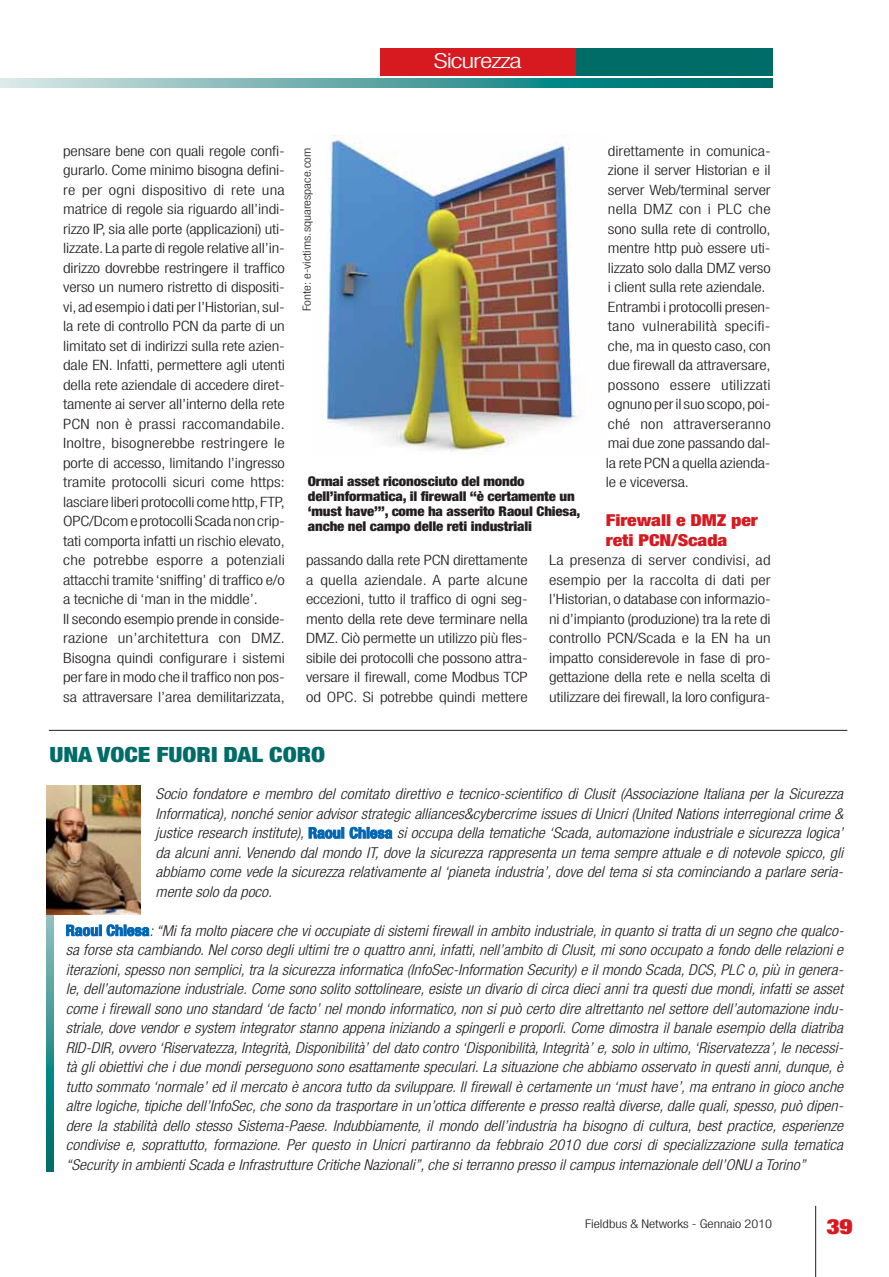
<style>
.page{position:relative;width:889px;height:1277px;background:#fff}
.page>*{position:absolute;margin:0;border:0;box-sizing:border-box;transform-origin:0 0}
.t1{font:900 condensed 21px "Helvetica Neue LT";color:#006c67;scale:1.2 1}
.t2{font:900 expanded 21px "Helvetica Neue LT";color:#d71920;scale:1.2 1}
.t3{font:300 condensed 20.7px "Helvetica Neue LT";letter-spacing:-.04em;color:#fff;scale:1.4 1}
.t4{font:900 condensed 16.5px/19.5px "Helvetica Neue LT";letter-spacing:-.005em;color:#d71920;scale:1.2 1}
.t5{font:italic 300 condensed 15px/19.5px "Helvetica Neue LT";color:#231f20;text-align:justify;scale:1.08 1}
.t6{font:300 condensed 14.25px/19.5px "Helvetica Neue LT";letter-spacing:-.01em;color:#231f20;scale:1.2 1}
.t7{font:900 condensed 13.5px/15px "Helvetica Neue LT";letter-spacing:-.01em;color:#231f20;scale:1.1 1}
.t8{font:300 condensed 12px "Helvetica Neue LT";color:#231f20;scale:1.2 1}
.t9{font:300 condensed 11.25px "Helvetica Neue LT";color:#231f20;scale:1.2 1}
.s1{font-weight:700;font-style:normal;color:#0066b3}
</style>
<div class="page">
<svg style="left:0;top:79px;width:772px;height:8px;background:#58a4a3"></svg>
<div style="left:380px;top:48px;width:196px;height:28px;background:#d71920"></div>
<div style="left:576px;top:48px;width:196px;height:28px;background:#006c67"></div>
<hr style="left:815px;top:1206px;width:1px;height:71px;background:#231f20">
<svg style="left:46px;top:791px;width:8px;height:380px;background:#378e8c"></svg>
<hr style="left:49px;top:730px;width:798px;height:1px;background:#231f20">
<img style="left:47px;top:786px;width:94px;height:128px">
<img style="left:326px;top:135px;width:252px;height:319px">
<h2 class="t3" style="left:434px;top:53px;width:64px">Sicurezza</h2>
<p class="t6" style="left:63px;top:143px;width:186px">pensare bene con quali regole confi&shy;gurarlo. Come minimo bisogna defini&shy;re per ogni dispositivo di rete una matrice di regole sia riguardo all’indi&shy;rizzo IP, sia alle porte (applicazioni) uti&shy;lizzate. La parte di regole relative all’in&shy;dirizzo dovrebbe restringere il traffico verso un numero ristretto di dispositi&shy;vi, ad esempio i dati per l’Historian, sul&shy;la rete di controllo PCN da parte di un limitato set di indirizzi sulla rete azien&shy;dale EN. Infatti, permettere agli utenti della rete aziendale di accedere diret&shy;tamente ai server all’interno della rete PCN non è prassi raccomandabile.<br>Inoltre, bisognerebbe restringere le porte di accesso, limitando l’ingresso tramite protocolli sicuri come https: lasciare liberi protocolli come http, FTP, OPC/Dcom e protocolli Scada non crip&shy;tati comporta infatti un rischio elevato, che potrebbe esporre a potenziali attacchi tramite ‘sniffing’ di traffico e/o a tecniche di ‘man in the middle’.<br>Il secondo esempio prende in conside&shy;razione un’architettura con DMZ.<br>Bisogna quindi configurare i sistemi per fare in modo che il traffico non pos&shy;sa attraversare l’area demilitarizzata,</p>
<p class="t6" style="left:606px;top:143px;width:139px">direttamente in comunica&shy;zione il server Historian e il server Web/terminal server nella DMZ con i PLC che sono sulla rete di controllo, mentre http può essere uti&shy;lizzato solo dalla DMZ verso i client sulla rete aziendale.<br>Entrambi i protocolli presen&shy;tano vulnerabilità specifi&shy;che, ma in questo caso, con due firewall da attraversare, possono essere utilizzati ognuno per il suo scopo, poi&shy;ché non attraverseranno mai due zone passando dal&shy;la rete PCN a quella azienda&shy;le e viceversa.</p>
<p class="t4" style="left:606px;top:512px;width:128px">Firewall e DMZ per reti PCN/Scada</p>
<p class="t6" style="left:549px;top:552px;width:186px;text-align:justify">La presenza di server condivisi, ad esempio per la raccolta di dati per l’Historian, o database con informazio&shy;ni d’impianto (produzione) tra la rete di controllo PCN/Scada e la EN ha un impatto considerevole in fase di pro&shy;gettazione della rete e nella scelta di utilizzare dei firewall, la loro configura-</p>
<p class="t9" style="left:303px;top:311px;width:138px;rotate:-90deg">Fonte: e-victims.squarespace.com</p>
<p class="t7" style="left:308px;top:475px;width:249px">Ormai asset riconosciuto del mondo dell’informatica, il firewall “è certamente un ‘must have’”, come ha asserito Raoul Chiesa, anche nel campo delle reti industriali</p>
<p class="t6" style="left:306px;top:552px;width:186px;text-align:justify">passando dalla rete PCN direttamente a quella aziendale. A parte alcune eccezioni, tutto il traffico di ogni seg&shy;mento della rete deve terminare nella DMZ. Ciò permette un utilizzo più fles&shy;sibile dei protocolli che possono attra&shy;versare il firewall, come Modbus TCP od OPC. Si potrebbe quindi mettere</p>
<h1 class="t1" style="left:49px;top:747px;width:231px">UNA VOCE FUORI DAL CORO</h1>
<p class="t5" style="left:156px;top:786px;width:638px">Socio fondatore e membro del comitato direttivo e tecnico-scientifico di Clusit (Associazione Italiana per la Sicurezza Informatica), nonché senior advisor strategic alliances&amp;cybercrime issues di Unicri (United Nations interregional crime &amp; justice research institute), <span class="s1">Raoul Chiesa</span> si occupa della tematiche ‘Scada, automazione industriale e sicurezza logica’ da alcuni anni. Venendo dal mondo IT, dove la sicurezza rappresenta un tema sempre attuale e di notevole spicco, gli abbiamo come vede la sicurezza relativamente al ‘pianeta industria’, dove del tema si sta cominciando a parlare seria&shy;mente solo da poco.</p>
<p class="t5" style="left:66px;top:922px;width:721px"><span class="s1">Raoul Chiesa</span>: “Mi fa molto piacere che vi occupiate di sistemi firewall in ambito industriale, in quanto si tratta di un segno che qualco&shy;sa forse sta cambiando. Nel corso degli ultimi tre o quattro anni, infatti, nell’ambito di Clusit, mi sono occupato a fondo delle relazioni e iterazioni, spesso non semplici, tra la sicurezza informatica (InfoSec-Information Security) e il mondo Scada, DCS, PLC o, più in genera&shy;le, dell’automazione industriale. Come sono solito sottolineare, esiste un divario di circa dieci anni tra questi due mondi, infatti se asset come i firewall sono uno standard ‘de facto’ nel mondo informatico, non si può certo dire altrettanto nel settore dell’automazione indu&shy;striale, dove vendor e system integrator stanno appena iniziando a spingerli e proporli. Come dimostra il banale esempio della diatriba RID-DIR, ovvero ‘Riservatezza, Integrità, Disponibilità’ del dato contro ‘Disponibilità, Integrità’ e, solo in ultimo, ‘Riservatezza’, le necessi&shy;tà gli obiettivi che i due mondi perseguono sono esattamente speculari. La situazione che abbiamo osservato in questi anni, dunque, è tutto sommato ‘normale’ ed il mercato è ancora tutto da sviluppare. Il firewall è certamente un ‘must have’, ma entrano in gioco anche altre logiche, tipiche dell’InfoSec, che sono da trasportare in un’ottica differente e presso realtà diverse, dalle quali, spesso, può dipen&shy;dere la stabilità dello stesso Sistema-Paese. Indubbiamente, il mondo dell’industria ha bisogno di cultura, best practice, esperienze condivise e, soprattutto, formazione. Per questo in Unicri partiranno da febbraio 2010 due corsi di specializzazione sulla tematica “Security in ambienti Scada e Infrastrutture Critiche Nazionali”, che si terranno presso il campus internazionale dell’ONU a Torino”</p>
<p class="t8" style="left:585px;top:1220px;width:157px">Fieldbus &amp; Networks - Gennaio 2010</p>
<h1 class="t2" style="left:826px;top:1213px;width:23px">39</h1>
</div>
